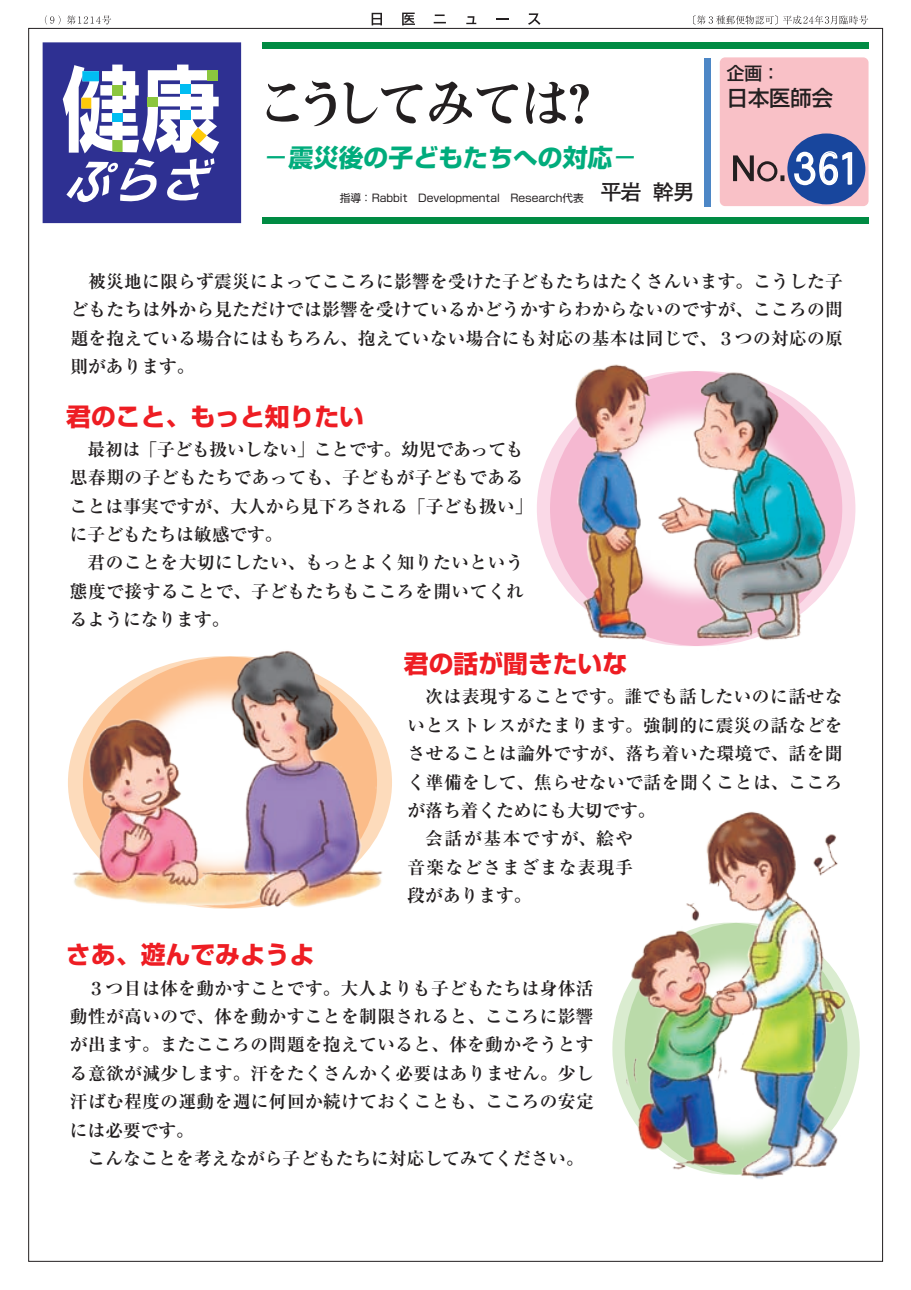
<style>
.page{position:relative;width:911px;height:1290px;background:#fff}
.page>*{position:absolute;margin:0;border:0;box-sizing:border-box;transform-origin:0 0}
.t1{font:52.88px "Midashi Min Pro MA31";letter-spacing:-.125em;color:#231f20}
.t2{font:40.62px "Geneva CY";color:#fff;scale:.85 1}
.t3{font:700 24.75px "Shin Go Pro";color:#ee1d23}
.t4{font:700 24.75px "Shin Go Pro";color:#00ac7c}
.t5{font:500 21.25px "Shin Go Pro";color:#231f20}
.t6{font:700 17.75px/28.4px "Ryumin Pro";letter-spacing:.025em;color:#231f20}
.t7{font:500 17.75px "Shin Go Pro";color:#231f20}
.t8{font:10.62px "Shin Go Pro";color:#231f20}
.s1{font-weight:500}
.s2{font-family:"Futo Go B101 Pro";font-weight:700;font-size:21.25px}
</style>
<div class="page">
<div style="left:262px;top:42px;width:606px;height:7px;background:#008b43"></div>
<div style="left:262px;top:217px;width:606px;height:6px;background:#008b43"></div>
<div style="left:704px;top:58px;width:6px;height:149px;background:#4d87c6"></div>
<svg style="left:43px;top:42px;width:198px;height:181px"></svg>
<div style="left:720px;top:57px;width:148px;height:149px;background:#f9c1c7;border-radius:5px"></div>
<div style="left:787px;top:133px;width:78px;height:71px;background:#18469d;border-radius:50%"></div>
<svg style="left:733px;top:155px;width:51px;height:27px"></svg>
<svg style="left:793px;top:150px;width:60px;height:36px"></svg>
<svg style="left:550px;top:371px;width:305px;height:275px;background:#f7cadd"></svg>
<img style="left:561px;top:427px;width:6px;height:163px">
<svg style="left:371px;top:13px;width:11px;height:12px"></svg>
<svg style="left:402px;top:13px;width:13px;height:12px"></svg>
<svg style="left:434px;top:22px;width:12px;height:1px"></svg>
<svg style="left:466px;top:16px;width:10px;height:8px"></svg>
<svg style="left:496px;top:18px;width:13px;height:2px"></svg>
<svg style="left:528px;top:13px;width:12px;height:12px"></svg>
<svg style="left:45px;top:15px;width:15px;height:10px"></svg>
<svg style="left:67px;top:15px;width:44px;height:10px"></svg>
<svg style="left:693px;top:15px;width:84px;height:10px"></svg>
<svg style="left:783px;top:15px;width:85px;height:10px"></svg>
<img style="left:68px;top:650px;width:324px;height:259px">
<img style="left:616px;top:811px;width:238px;height:368px">
<img style="left:567px;top:364px;width:267px;height:282px">
<h1 class="t1" style="left:257px;top:63px;width:350px">こうしてみては？</h1>
<h3 class="t4" style="left:263px;top:138px;width:378px"><span class="s1">－</span>震災後の子どもたちへの対応<span class="s1">－</span></h3>
<p class="t8" style="left:340px;top:189px;width:356px">指導 ：Rabbit　Developmental　Research代表 <span class="s2">平岩 幹男</span></p>
<p class="t7" style="left:726px;top:59px;width:55px">企画：</p>
<p class="t5" style="left:726px;top:81px;width:108px">日本医師会</p>
<h2 class="t2" style="left:817px;top:143px;width:53px">61</h2>
<p class="t6" style="left:71px;top:266px;width:774px;text-align:justify">　被災地に限らず震災によってこころに影響を受けた子どもたちはたくさんいます。こうした子どもたちは外から見ただけでは影響を受けているかどうかすらわからないのですが、こころの問題を抱えている場合にはもちろん、抱えていない場合にも対応の基本は同じで、３つの対応の原則があります。</p>
<h3 class="t3" style="left:66px;top:397px;width:299px">君のこと、もっと知りたい</h3>
<p class="t6" style="left:70px;top:434px;width:464px;text-indent:18px">最初は「子ども扱いしない」ことです。幼児であっても思春期の子どもたちであっても、子どもが子どもであることは事実ですが、大人から見下ろされる「子ども扱い」に子どもたちは敏感です。<br>　君のことを大切にしたい、もっとよく知りたいという態度で接することで、子どもたちもこころを開いてくれるようになります。</p>
<h3 class="t3" style="left:404px;top:644px;width:225px">君の話が聞きたいな</h3>
<h3 class="t3" style="left:66px;top:935px;width:250px">さあ、遊んでみようよ</h3>
<p class="t6" style="left:407px;top:681px;width:436px">　次は表現することです。誰でも話したいのに話せないとストレスがたまります。強制的に震災の話などをさせることは論外ですが、落ち着いた環境で、話を聞く準備をして、焦らせないで話を聞くことは、こころが落ち着くためにも大切です。<br>　会話が基本ですが、絵や<br>音楽などさまざまな表現手<br>段があります。</p>
<p class="t6" style="left:70px;top:972px;width:525px">　３つ目は体を動かすことです。大人よりも子どもたちは身体活動性が高いので、体を動かすことを制限されると、こころに影響が出ます。またこころの問題を抱えていると、体を動かそうとする意欲が減少します。汗をたくさんかく必要はありません。少し汗ばむ程度の運動を週に何回か続けておくことも、こころの安定には必要です。<br>　こんなことを考えながら子どもたちに対応してみてください。</p>
</div>
